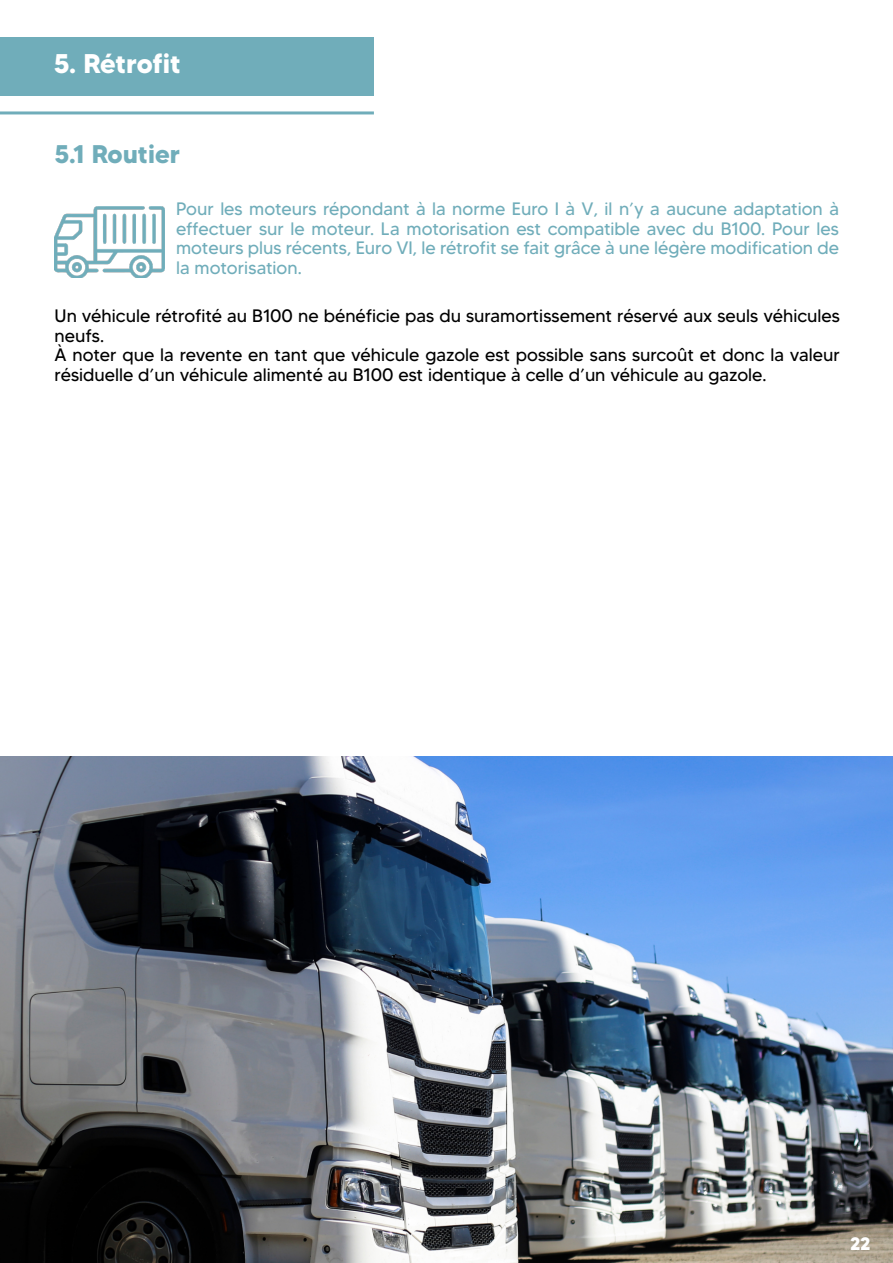
<style>
.page{position:relative;width:893px;height:1263px;background:#fff}
.page>*{position:absolute;margin:0;border:0;box-sizing:border-box;transform-origin:0 0}
.t1{font:700 27px "MADETOMMY";letter-spacing:-.01em;color:#fff}
.t2{font:700 25.5px "MADETOMMY";color:#70adba}
.t3{font:18px/19.5px "MADETOMMY";color:#000}
.t4{font:18px/19.5px "MADETOMMY";color:#70adba;text-align:justify}
.t5{font:700 18px "MADETOMMY";color:#fff}
</style>
<div class="page">
<div style="left:0;top:37px;width:374px;height:58px;background:#70adba"></div>
<hr style="left:0;top:111px;width:374px;height:3px;background:#70adba">
<img style="left:55px;top:207px;width:109px;height:70px">
<img style="left:0;top:757px;width:893px;height:506px">
<h1 class="t1" style="left:54px;top:47px;width:129px">5. Rétrofit</h1>
<h2 class="t2" style="left:55px;top:138px;width:127px">5.1 Routier</h2>
<p class="t4" style="left:176px;top:199px;width:664px">Pour les moteurs répondant à la norme Euro I à V, il n’y a aucune adaptation à effectuer sur le moteur. La motorisation est compatible avec du B100. Pour les moteurs plus récents, Euro VI, le rétrofit se fait grâce à une légère modification de la motorisation.</p>
<p class="t3" style="left:55px;top:306px;width:787px">Un véhicule rétrofité au B100 ne bénéficie pas du suramortissement réservé aux seuls véhicules neufs.<br>À noter que la revente en tant que véhicule gazole est possible sans surcoût et donc la valeur résiduelle d’un véhicule alimenté au B100 est identique à celle d’un véhicule au gazole.</p>
<p class="t5" style="left:850px;top:1232px;width:22px">22</p>
</div>
